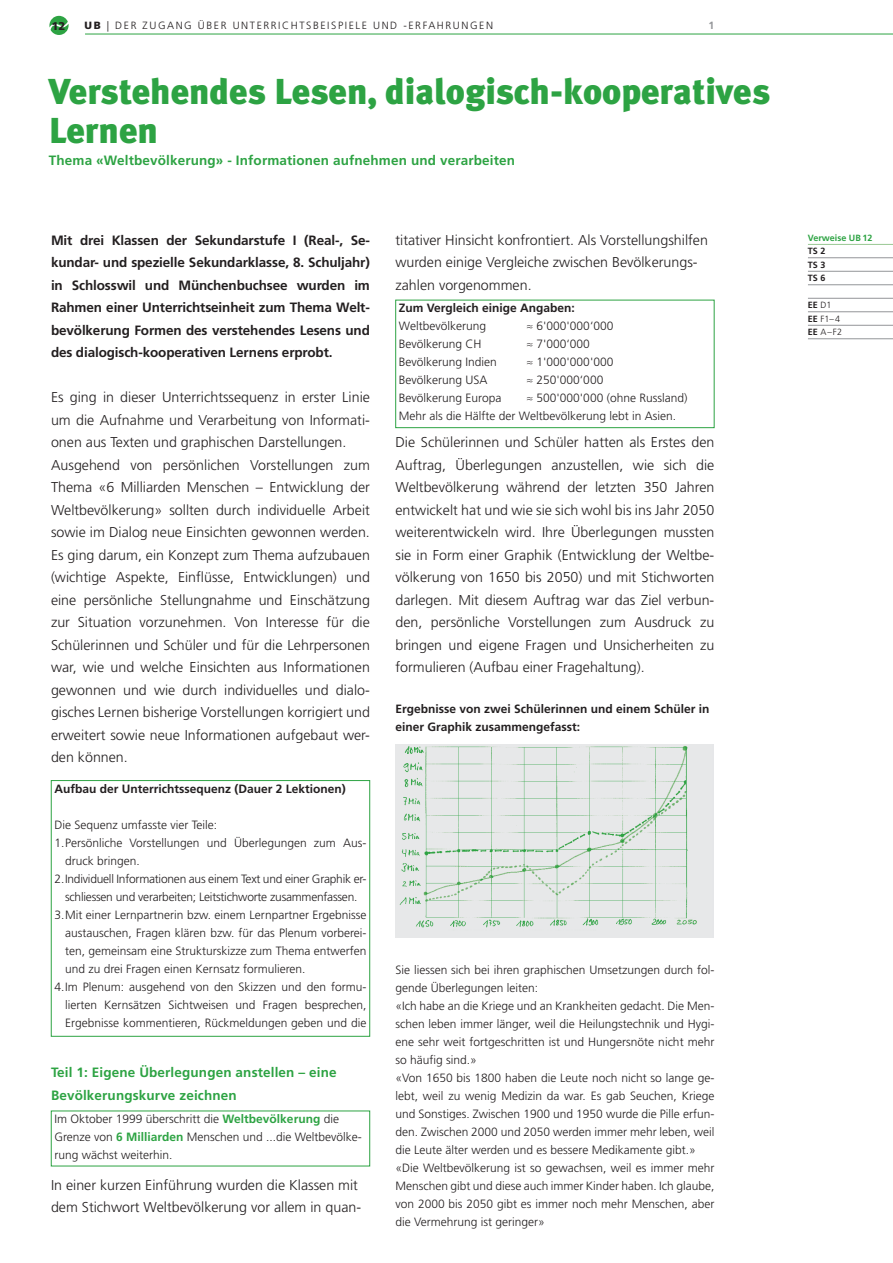
<style>
.page{position:relative;width:893px;height:1263px;background:#fff}
.page>*{position:absolute;margin:0;border:0;box-sizing:border-box;transform-origin:0 0}
.t1{font:900 36px/39px "Meta Plus";color:#2da343}
.t2{font:300 14.25px/22.5px "Frutiger LT Std";color:#231f20}
.t3{font:700 13.5px/22.5px "Frutiger LT Std";letter-spacing:-.01em;color:#231f20;text-align:justify}
.t4{font:700 13.5px/22.5px "Frutiger LT Std";letter-spacing:.01em;color:#2da343}
.t5{font:300 12px/18px "Frutiger LT Std";color:#231f20}
.t6{font:700 12px/18px "Frutiger LT Std";color:#231f20}
.t7{font:300 12px "Frutiger LT Std";letter-spacing:-.02em;color:#231f20}
.t8{font:900 11.25px "Frutiger LT Std";color:#231f20}
.t9{font:300 10.5px "Frutiger LT Std";letter-spacing:.15em;color:#231f20}
.t10{font:700 10.5px "Frutiger LT Std";color:#939598}
.t11{font:300 9px/13.5px "Frutiger LT Std";color:#231f20}
.t12{font:700 9px "Frutiger LT Std";color:#2da343}
.t13{font:700 9px/13.5px "Frutiger LT Std";color:#231f20;text-align:justify}
.s1{font-weight:900}
.s2{font-weight:700;color:#2da343}
.s3{font-weight:700}
</style>
<div class="page">
<hr style="left:808px;top:244px;width:85px;height:1px;background:#99c894">
<hr style="left:808px;top:257px;width:85px;height:1px;background:#939598">
<hr style="left:808px;top:271px;width:85px;height:1px;background:#939598">
<hr style="left:808px;top:284px;width:85px;height:1px;background:#939598">
<hr style="left:808px;top:298px;width:85px;height:1px;background:#939598">
<hr style="left:808px;top:311px;width:85px;height:1px;background:#939598">
<hr style="left:808px;top:325px;width:85px;height:1px;background:#939598">
<hr style="left:808px;top:338px;width:85px;height:1px;background:#939598">
<img style="left:395px;top:744px;width:316px;height:194px">
<div style="left:51px;top:780px;width:319px;height:256px;border:1px solid #2da343"></div>
<div style="left:395px;top:300px;width:319px;height:128px;border:1px solid #2da343"></div>
<svg style="left:49px;top:16px;width:20px;height:19px"></svg>
<hr style="left:85px;top:34px;width:808px;height:1px;background:#2da343">
<p class="t8" style="left:52px;top:19px;width:15px">12</p>
<p class="t9" style="left:85px;top:20px;width:410px"><span class="s1">UB</span> | DER ZUGANG ÜBER UNTERRICHTSBEISPIELE UND -ERFAHRUNGEN</p>
<p class="t10" style="left:708px;top:19px;width:7px">1</p>
<h1 class="t1" style="left:49px;top:72px;width:723px">Verstehendes Lesen, dialogisch-kooperatives<br>Lernen</h1>
<p class="t4" style="left:49px;top:150px;width:468px">Thema «Weltbevölkerung» - Informationen aufnehmen und verarbeiten</p>
<p class="t3" style="left:51px;top:229px;width:320px">Mit drei Klassen der Sekundarstufe I (Real-, Se&shy;kundar- und spezielle Sekundarklasse, 8. Schuljahr) in Schlosswil und Münchenbuchsee wurden im Rahmen einer Unterrichtseinheit zum Thema Welt&shy;bevölkerung Formen des verstehendes Lesens und des dialogisch-kooperativen Lernens erprobt.</p>
<p class="t2" style="left:51px;top:386px;width:320px">Es ging in dieser Unterrichtssequenz in erster Linie um die Aufnahme und Verarbeitung von Informati&shy;onen aus Texten und graphischen Darstellungen.<br>Ausgehend von persönlichen Vorstellungen zum Thema «6 Milliarden Menschen – Entwicklung der Weltbevölkerung» sollten durch individuelle Arbeit sowie im Dialog neue Einsichten gewonnen werden.<br>Es ging darum, ein Konzept zum Thema aufzubauen (wichtige Aspekte, Einflüsse, Entwicklungen) und eine persönliche Stellungnahme und Einschätzung zur Situation vorzunehmen. Von Interesse für die Schülerinnen und Schüler und für die Lehrpersonen war, wie und welche Einsichten aus Informationen gewonnen und wie durch individuelles und dialo&shy;gisches Lernen bisherige Vorstellungen korrigiert und erweitert sowie neue Informationen aufgebaut wer&shy;den können.</p>
<p class="t6" style="left:54px;top:780px;width:293px">Aufbau der Unterrichtssequenz (Dauer 2 Lektionen)</p>
<p class="t5" style="left:54px;top:816px;width:164px">Die Sequenz umfasste vier Teile:</p>
<p class="t5" style="left:54px;top:834px;width:313px">1.Persönliche Vorstellungen und Überlegungen zum Aus-</p>
<p class="t5" style="left:65px;top:852px;width:76px">druck bringen.</p>
<p class="t7" style="left:54px;top:872px;width:313px">2.Individuell Informationen aus einem Text und einer Graphik er-</p>
<p class="t7" style="left:65px;top:890px;width:294px">schliessen und verarbeiten; Leitstichworte zusammenfassen.</p>
<p class="t5" style="left:54px;top:906px;width:314px">3.Mit einer Lernpartnerin bzw. einem Lernpartner Ergebnisse</p>
<p class="t5" style="left:65px;top:924px;width:303px">austauschen, Fragen klären bzw. für das Plenum vorberei-</p>
<p class="t5" style="left:65px;top:942px;width:303px">ten, gemeinsam eine Strukturskizze zum Thema entwerfen</p>
<p class="t5" style="left:65px;top:960px;width:242px">und zu drei Fragen einen Kernsatz formulieren.</p>
<p class="t5" style="left:54px;top:978px;width:313px">4.Im Plenum: ausgehend von den Skizzen und den formu-</p>
<p class="t5" style="left:65px;top:996px;width:303px">lierten Kernsätzen Sichtweisen und Fragen besprechen,</p>
<p class="t5" style="left:65px;top:1014px;width:303px">Ergebnisse kommentieren, Rückmeldungen geben und die</p>
<p class="t4" style="left:51px;top:1061px;width:287px">Teil 1: Eigene Überlegungen anstellen – eine<br>Bevölkerungskurve zeichnen</p>
<p class="t5" style="left:54px;top:1110px;width:309px">Im Oktober 1999 überschritt die <span class="s2">Weltbevölkerung</span> die<br>Grenze von <span class="s2">6 Milliarden</span> Menschen und ...die Weltbevölke&shy;rung wächst weiterhin.</p>
<p class="t2" style="left:51px;top:1174px;width:312px">In einer kurzen Einführung wurden die Klassen mit dem Stichwort Weltbevölkerung vor allem in quan-</p>
<p class="t2" style="left:395px;top:229px;width:314px">titativer Hinsicht konfrontiert. Als Vorstellungshilfen wurden einige Vergleiche zwischen Bevölkerungs&shy;zahlen vorgenommen.</p>
<p class="t6" style="left:399px;top:299px;width:178px">Zum Vergleich einige Angaben:</p>
<p class="t5" style="left:399px;top:317px;width:89px">Weltbevölkerung</p>
<p class="t5" style="left:526px;top:317px;width:88px">≈ 6'000'000‘000</p>
<p class="t5" style="left:399px;top:335px;width:84px">Bevölkerung CH</p>
<p class="t5" style="left:526px;top:335px;width:65px">≈ 7'000‘000</p>
<p class="t5" style="left:399px;top:353px;width:100px">Bevölkerung Indien</p>
<p class="t5" style="left:526px;top:353px;width:88px">≈ 1'000'000'000</p>
<p class="t5" style="left:399px;top:371px;width:90px">Bevölkerung USA</p>
<p class="t5" style="left:526px;top:371px;width:78px">≈ 250'000‘000</p>
<p class="t5" style="left:399px;top:389px;width:104px">Bevölkerung Europa</p>
<p class="t5" style="left:399px;top:389px;width:290px;text-indent:128px">≈ 500'000'000 (ohne Russland)<br>Mehr als die Hälfte der Weltbevölkerung lebt in Asien.</p>
<p class="t2" style="left:395px;top:431px;width:320px;text-align:justify">Die Schülerinnen und Schüler hatten als Erstes den Auftrag, Überlegungen anzustellen, wie sich die Weltbevölkerung während der letzten 350 Jahren entwickelt hat und wie sie sich wohl bis ins Jahr 2050 weiterentwickeln wird. Ihre Überlegungen mussten sie in Form einer Graphik (Entwicklung der Weltbe&shy;völkerung von 1650 bis 2050) und mit Stichworten darlegen. Mit diesem Auftrag war das Ziel verbun&shy;den, persönliche Vorstellungen zum Ausdruck zu bringen und eigene Fragen und Unsicherheiten zu formulieren (Aufbau einer Fragehaltung).</p>
<p class="t6" style="left:395px;top:699px;width:316px">Ergebnisse von zwei Schülerinnen und einem Schüler in einer Graphik zusammengefasst:</p>
<p class="t5" style="left:395px;top:961px;width:320px">Sie liessen sich bei ihren graphischen Umsetzungen durch fol&shy;gende Überlegungen leiten:<br>«Ich habe an die Kriege und an Krankheiten gedacht. Die Men&shy;schen leben immer länger, weil die Heilungstechnik und Hygi&shy;ene sehr weit fortgeschritten ist und Hungersnöte nicht mehr so häufig sind.»<br>«Von 1650 bis 1800 haben die Leute noch nicht so lange ge&shy;lebt, weil zu wenig Medizin da war. Es gab Seuchen, Kriege und Sonstiges. Zwischen 1900 und 1950 wurde die Pille erfun&shy;den. Zwischen 2000 und 2050 werden immer mehr leben, weil die Leute älter werden und es bessere Medikamente gibt.» «Die Weltbevölkerung ist so gewachsen, weil es immer mehr Menschen gibt und diese auch immer Kinder haben. Ich glaube, von 2000 bis 2050 gibt es immer noch mehr Menschen, aber die Vermehrung ist geringer»</p>
<p class="t12" style="left:808px;top:232px;width:66px">Verweise UB 12</p>
<p class="t13" style="left:808px;top:244px;width:19px">TS 2<br>TS 3<br>TS 6</p>
<p class="t11" style="left:808px;top:298px;width:36px"><span class="s3">EE</span> D1<br><span class="s3">EE</span> F1– 4<br><span class="s3">EE</span> A–F2</p>
</div>
